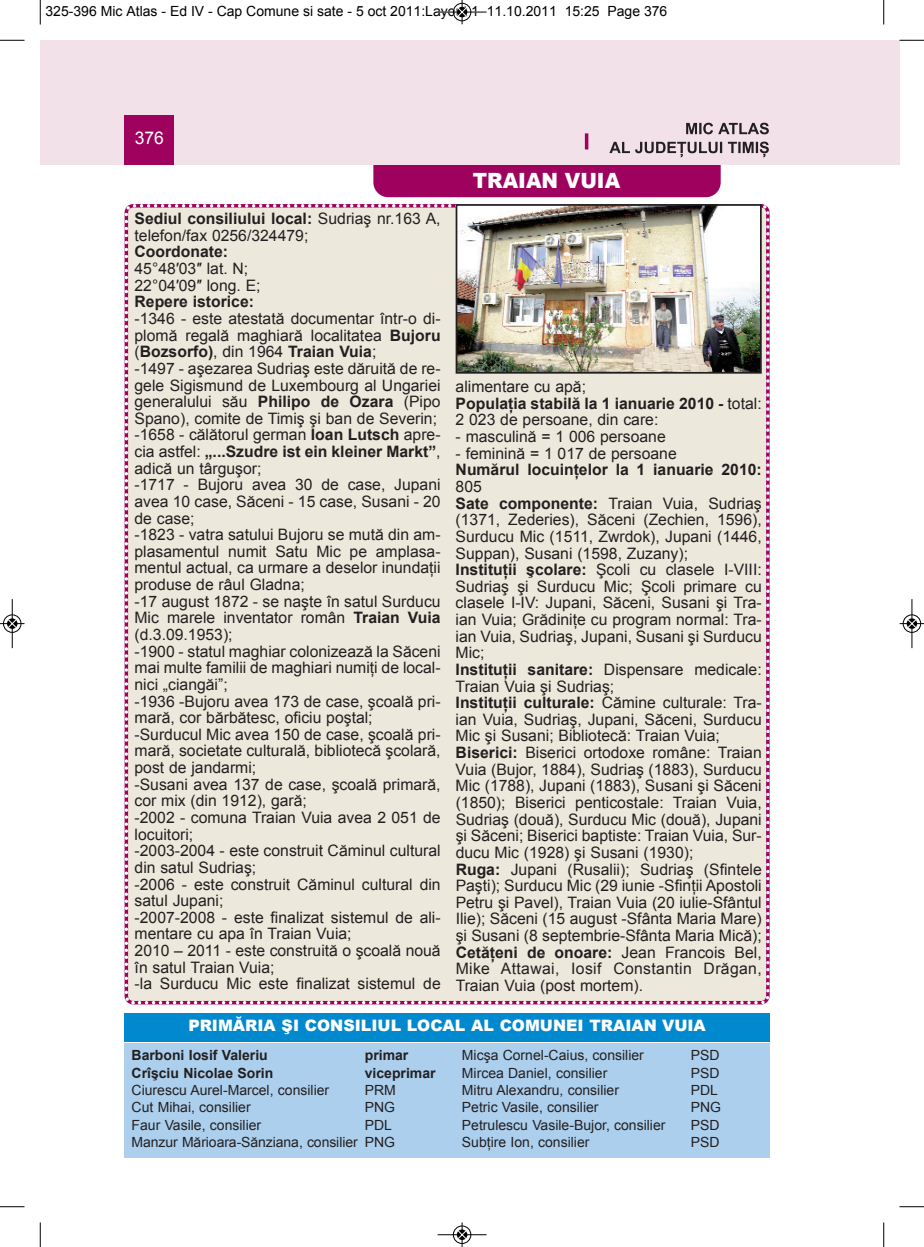
<style>
.page{position:relative;width:924px;height:1247px;background:#fff}
.page>*{position:absolute;margin:0;border:0;box-sizing:border-box;transform-origin:0 0}
.t1{font:900 21px "Arial";color:#fff;scale:.95 1}
.t2{font:17.5px "Arial";color:#fff}
.t3{font:15.75px/16.6px "Arial";color:#231f20}
.t4{font:700 15.75px "Arial";color:#231f20}
.t5{font:900 15.75px "Arial";color:#fff}
.t6{font:14px/17.3px "Arial";color:#231f20;text-align:right}
.t7{font:14px "Arial";color:#000}
.t8{font:700 14px "Arial";color:#231f20}
.s1{font-weight:700}
</style>
<div class="page">
<div style="left:884px;top:40px;width:15px;height:124px;background:#f3e1e9"></div>
<div style="left:373px;top:134px;width:348px;height:63px;background:#9e015e;border-radius:15px"></div>
<div style="left:40px;top:40px;width:844px;height:124px;background:#f3e1e9"></div>
<div style="left:125px;top:115px;width:49px;height:49px;background:#9e015e"></div>
<hr style="left:585px;top:133px;width:3px;height:16px;background:#9e015e">
<svg style="left:686px;top:123px;width:83px;height:11px"></svg>
<svg style="left:609px;top:142px;width:160px;height:15px"></svg>
<div style="left:124px;top:204px;width:646px;height:801px;background:#ece9dc"></div>
<svg style="left:131px;top:1000px;width:4px;height:4px"></svg>
<div style="left:125px;top:1042px;width:644px;height:114px;background:#accfed"></div>
<div style="left:125px;top:1013px;width:644px;height:28px;background:#0089cf"></div>
<img style="left:459px;top:207px;width:300px;height:163px">
<div style="left:456px;top:204px;width:306px;height:169px;border:2px solid #231f20"></div>
<svg style="left:40px;top:0;width:1px;height:24px"></svg>
<svg style="left:0;top:40px;width:24px;height:1px"></svg>
<svg style="left:883px;top:0;width:1px;height:24px"></svg>
<svg style="left:899px;top:40px;width:25px;height:1px"></svg>
<svg style="left:40px;top:1222px;width:1px;height:24px"></svg>
<svg style="left:0;top:1206px;width:24px;height:1px"></svg>
<svg style="left:883px;top:1222px;width:1px;height:24px"></svg>
<svg style="left:899px;top:1206px;width:25px;height:1px"></svg>
<hr style="left:438px;top:12px;width:48px;height:1px;background:#000">
<div style="left:453px;top:3px;width:18px;height:18px;border:1px solid #000;border-radius:50%"></div>
<svg style="left:458px;top:0;width:8px;height:24px"></svg>
<hr style="left:438px;top:1234px;width:48px;height:1px;background:#000">
<div style="left:453px;top:1225px;width:18px;height:18px;border:1px solid #000;border-radius:50%"></div>
<svg style="left:458px;top:1222px;width:8px;height:24px"></svg>
<div style="left:3px;top:614px;width:19px;height:19px;border:1px solid #fff;border-radius:50%"></div>
<hr style="left:12px;top:599px;width:1px;height:49px;background:#000">
<div style="left:3px;top:614px;width:18px;height:18px;border:1px solid #000;border-radius:50%"></div>
<svg style="left:0;top:619px;width:24px;height:9px"></svg>
<div style="left:902px;top:614px;width:19px;height:19px;border:1px solid #fff;border-radius:50%"></div>
<hr style="left:911px;top:599px;width:1px;height:49px;background:#000">
<div style="left:903px;top:614px;width:18px;height:18px;border:1px solid #000;border-radius:50%"></div>
<svg style="left:900px;top:619px;width:24px;height:9px"></svg>
<p class="t7" style="left:46px;top:3px;width:623px">325-396 Mic Atlas - Ed IV - Cap Comune si sate - 5 oct 2011:Layout 1 11.10.2011 15:25 Page 376</p>
<p class="t2" style="left:135px;top:128px;width:31px">376</p>
<p class="t3" style="left:135px;top:210px;width:308px"><span class="s1">Sediul consiliului local:</span> Sudriaş nr.163 A, telefon/fax 0256/324479;</p>
<p class="t4" style="left:135px;top:243px;width:95px">Coordonate:</p>
<p class="t3" style="left:135px;top:260px;width:128px">45°48′03″ lat. N;<br>22°04′09″ long. E;</p>
<p class="t4" style="left:135px;top:293px;width:121px">Repere istorice:</p>
<p class="t3" style="left:135px;top:310px;width:308px">-1346 - este atestată documentar într-o di&shy;plomă regală maghiară localitatea <span class="s1">Bujoru </span>(<span class="s1">Bozsorfo)</span>, din 1964 <span class="s1">Traian Vuia</span>;<br>-1497 - aşezarea Sudriaş este dăruită de re&shy;gele Sigismund de Luxembourg al Ungariei generalului său <span class="s1">Philipo de Ozara</span> (Pipo Spano), comite de Timiş şi ban de Severin; -1658 - călătorul german <span class="s1">Ioan Lutsch</span> apre&shy;cia astfel: <span class="s1">„...Szudre ist ein kleiner Markt”</span>, adică un târguşor;<br>-1717 - Bujoru avea 30 de case, Jupani avea 10 case, Săceni - 15 case, Susani - 20 de case;<br>-1823 - vatra satului Bujoru se mută din am&shy;plasamentul numit Satu Mic pe amplasa&shy;mentul actual, ca urmare a deselor inundaţii produse de râul Gladna;<br>-17 august 1872 - se naşte în satul Surducu Mic marele inventator român <span class="s1">Traian Vuia </span>(d.3.09.1953);<br>-1900 - statul maghiar colonizează la Săceni mai multe familii de maghiari numiţi de local&shy;nici „ciangăi”;<br>-1936 -Bujoru avea 173 de case, şcoală pri&shy;mară, cor bărbătesc, oficiu poştal; -Surducul Mic avea 150 de case, şcoală pri&shy;mară, societate culturală, bibliotecă şcolară, post de jandarmi;<br>-Susani avea 137 de case, şcoală primară, cor mix (din 1912), gară;<br>-2002 - comuna Traian Vuia avea 2 051 de locuitori;<br>-2003-2004 - este construit Căminul cultural din satul Sudriaş;<br>-2006 - este construit Căminul cultural din satul Jupani;<br>-2007-2008 - este finalizat sistemul de ali&shy;mentare cu apa în Traian Vuia;<br>2010 – 2011 - este construită o şcoală nouă în satul Traian Vuia;<br>-la Surducu Mic este finalizat sistemul de</p>
<h1 class="t1" style="left:473px;top:165px;width:157px">TRAIAN VUIA</h1>
<p class="t3" style="left:456px;top:378px;width:308px">alimentare cu apă;<br><span class="s1">Populaţia stabilă la 1 ianuarie 2010 -</span> total:<br>2 023 de persoane, din care:</p>
<p class="t3" style="left:456px;top:428px;width:212px">- masculină = 1 006 persoane</p>
<p class="t3" style="left:456px;top:445px;width:223px">- feminină = 1 017 de persoane</p>
<p class="t4" style="left:456px;top:461px;width:308px">Numărul locuinţelor la 1 ianuarie 2010:</p>
<p class="t3" style="left:456px;top:478px;width:308px">805<br><span class="s1">Sate componente:</span> Traian Vuia, Sudriaş (1371, Zederies), Săceni (Zechien, 1596), Surducu Mic (1511, Zwrdok), Jupani (1446, Suppan), Susani (1598, Zuzany);<br><span class="s1">Instituţii şcolare:</span> Şcoli cu clasele I-VIII:<br>Sudriaş şi Surducu Mic; Şcoli primare cu clasele I-IV: Jupani, Săceni, Susani şi Tra&shy;ian Vuia; Grădiniţe cu program normal: Tra&shy;ian Vuia, Sudriaş, Jupani, Susani şi Surducu Mic;<br><span class="s1">Instituţii sanitare:</span> Dispensare medicale:<br>Traian Vuia şi Sudriaş;<br><span class="s1">Instituţii culturale:</span> Cămine culturale: Tra&shy;ian Vuia, Sudriaş, Jupani, Săceni, Surducu Mic şi Susani; Bibliotecă: Traian Vuia; <span class="s1">Biserici:</span> Biserici ortodoxe române: Traian Vuia (Bujor, 1884), Sudriaş (1883), Surducu Mic (1788), Jupani (1883), Susani şi Săceni (1850); Biserici penticostale: Traian Vuia, Sudriaş (două), Surducu Mic (două), Jupani şi Săceni; Biserici baptiste: Traian Vuia, Sur&shy;ducu Mic (1928) şi Susani (1930);<br><span class="s1">Ruga:</span> Jupani (Rusalii); Sudriaş (Sfintele Paşti); Surducu Mic (29 iunie -Sfinţii Apostoli Petru şi Pavel), Traian Vuia (20 iulie-Sfântul Ilie); Săceni (15 august -Sfânta Maria Mare) şi Susani (8 septembrie-Sfânta Maria Mică); <span class="s1">Cetăţeni de onoare:</span> Jean Francois Bel, Mike Attawai, Iosif Constantin Drăgan, Traian Vuia (post mortem).</p>
<p class="t5" style="left:188px;top:1013px;width:519px">PRIMĂRIA ŞI CONSILIUL LOCAL AL COMUNEI TRAIAN VUIA</p>
<p class="t8" style="left:132px;top:1047px;width:138px">Barboni Iosif Valeriu</p>
<p class="t8" style="left:365px;top:1047px;width:45px">primar</p>
<p class="t8" style="left:132px;top:1064px;width:143px">Crîşciu Nicolae Sorin</p>
<p class="t8" style="left:365px;top:1064px;width:72px">viceprimar</p>
<p class="t6" style="left:132px;top:1081px;width:199px">Ciurescu Aurel-Marcel, consilier</p>
<p class="t6" style="left:365px;top:1081px;width:33px">PRM</p>
<p class="t6" style="left:132px;top:1098px;width:121px">Cut Mihai, consilier</p>
<p class="t6" style="left:365px;top:1098px;width:32px">PNG</p>
<p class="t6" style="left:132px;top:1116px;width:131px">Faur Vasile, consilier</p>
<p class="t6" style="left:132px;top:1116px;width:265px">PDL<br>Manzur Mărioara-Sănziana, consilier PNG</p>
<p class="t6" style="left:462px;top:1046px;width:184px">Micşa Cornel-Caius, consilier</p>
<p class="t6" style="left:691px;top:1046px;width:30px">PSD</p>
<p class="t6" style="left:462px;top:1063px;width:147px">Mircea Daniel, consilier</p>
<p class="t6" style="left:691px;top:1063px;width:30px">PSD</p>
<p class="t6" style="left:462px;top:1081px;width:159px">Mitru Alexandru, consilier</p>
<p class="t6" style="left:691px;top:1081px;width:29px">PDL</p>
<p class="t6" style="left:462px;top:1098px;width:138px">Petric Vasile, consilier</p>
<p class="t6" style="left:691px;top:1098px;width:32px">PNG</p>
<p class="t6" style="left:462px;top:1116px;width:205px">Petrulescu Vasile-Bujor, consilier</p>
<p class="t6" style="left:691px;top:1116px;width:30px">PSD</p>
<p class="t6" style="left:462px;top:1133px;width:129px">Subţire Ion, consilier</p>
<p class="t6" style="left:691px;top:1133px;width:30px">PSD</p>
</div>
